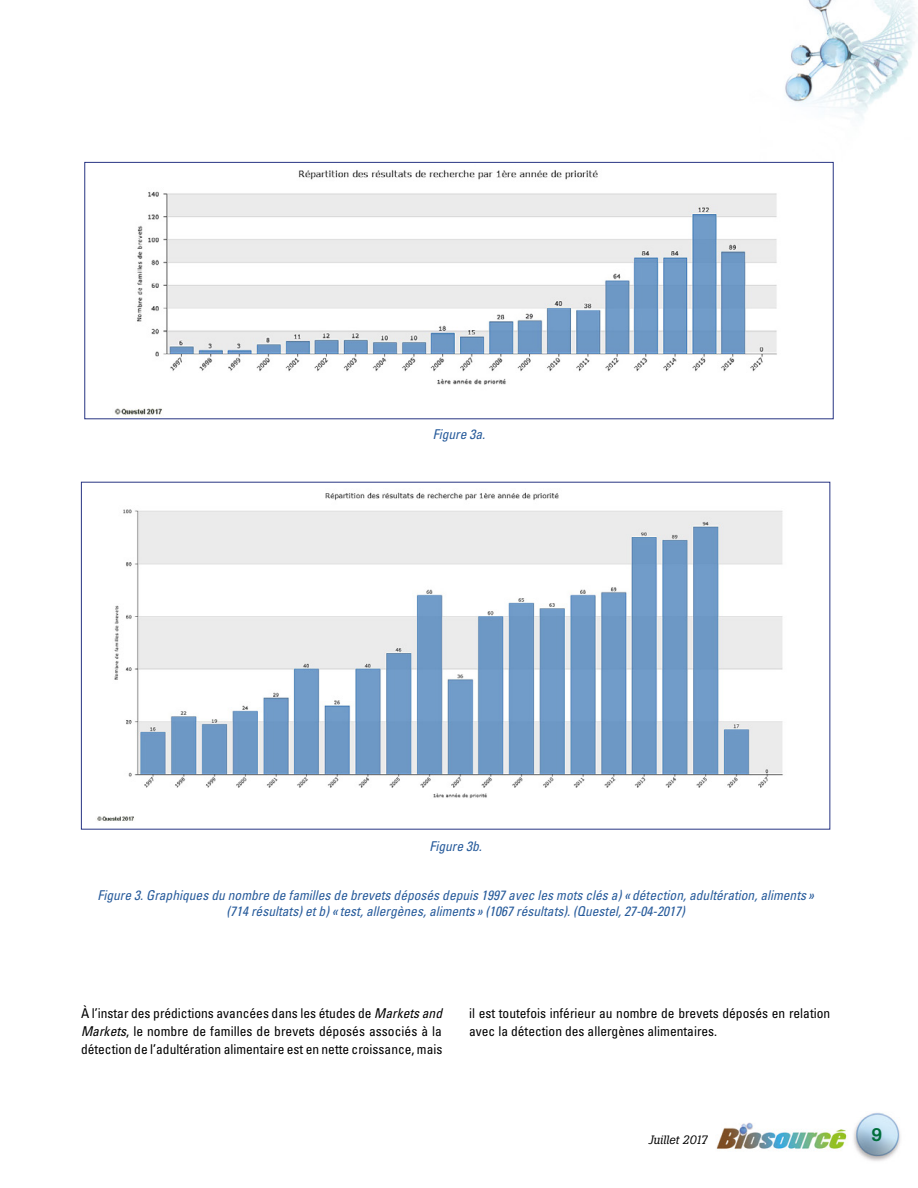
<style>
.page{position:relative;width:918px;height:1188px;background:#fff}
.page>*{position:absolute;margin:0;border:0;box-sizing:border-box;transform-origin:0 0}
.t1{font:500 18px "Boton";color:#006e3b}
.Texte_courant{font:condensed 13.5px/18px "Univers";color:#000;text-align:justify}
.Titres_figures{font:italic condensed 13.5px/16.5px "Univers";color:#275b9b;text-align:center}
.t2{font:italic 12px "Boton";color:#000}
.s1{font-style:italic}
</style>
<div class="page">
<img style="left:716px;top:1112px;width:185px;height:49px">
<img style="left:84px;top:0;width:832px;height:162px">
<div style="left:84px;top:162px;width:750px;height:257px;background:#fff;border:1px solid #283583"></div>
<img style="left:114px;top:170px;width:663px;height:245px">
<img style="left:97px;top:492px;width:686px;height:329px">
<p class="Titres_figures" style="left:433px;top:426px;width:54px">Figure 3a.</p>
<p class="Titres_figures" style="left:429px;top:838px;width:54px">Figure 3b.</p>
<p class="Titres_figures" style="left:97px;top:886px;width:718px">Figure 3. Graphiques du nombre de familles de brevets déposés depuis 1997 avec les mots clés a) «détection, adultération, aliments » (714 résultats) et b) « test, allergènes, aliments » (1067 résultats). (Questel, 27-04-2017)</p>
<p class="Texte_courant" style="left:81px;top:1004px;width:363px">À l’instar des prédictions avancées dans les études de <span class="s1">Markets and Markets</span>, le nombre de familles de brevets déposés associés à la détection de l’adultération alimentaire est en nette croissance, mais</p>
<p class="Texte_courant" style="left:469px;top:1004px;width:363px">il est toutefois inférieur au nombre de brevets déposés en relation avec la détection des allergènes alimentaires.</p>
<p class="t2" style="left:648px;top:1132px;width:61px">Juillet 2017</p>
<h1 class="t1" style="left:872px;top:1124px;width:12px">9</h1>
</div>
